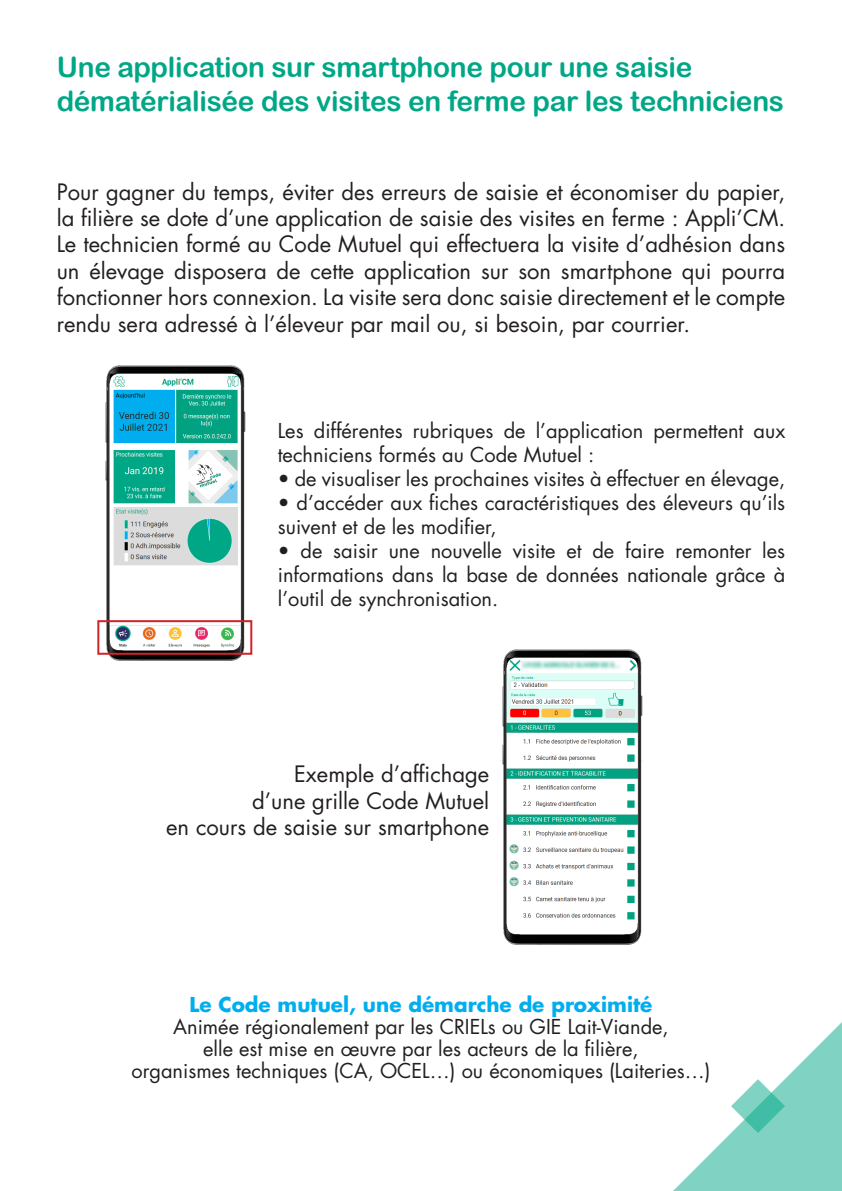
<style>
.page{position:relative;width:842px;height:1191px;background:#fff}
.page>*{position:absolute;margin:0;border:0;box-sizing:border-box;transform-origin:0 0}
.t1{font:28px/33.6px "Arial Rounded MT Bold";letter-spacing:-.01em;color:#00a786}
.t2{font:22px/26.4px "Futura Std";color:#231f20}
.t3{font:20px/24px "Futura Std";color:#231f20}
.t4{font:700 20px "Futura Std";color:#00aeef}
</style>
<div class="page">
<svg style="left:673px;top:1022px;width:169px;height:169px"></svg>
<img style="left:105px;top:365px;width:140px;height:295px">
<img style="left:501px;top:649px;width:142px;height:295px">
<div style="left:97px;top:620px;width:155px;height:35px;border:2px solid #d1232a"></div>
<p class="t1" style="left:57px;top:50px;width:729px">Une application sur smartphone pour une saisie dématérialisée des visites en ferme par les techniciens</p>
<p class="t2" style="left:57px;top:179px;width:730px">Pour gagner du temps, éviter des erreurs de saisie et économiser du papier, la filière se dote d’une application de saisie des visites en ferme : Appli’CM.</p>
<p class="t2" style="left:57px;top:231px;width:730px;text-align:justify">Le technicien formé au Code Mutuel qui effectuera la visite d’adhésion dans un élevage disposera de cette application sur son smartphone qui pourra fonctionner hors connexion. La visite sera donc saisie directement et le compte rendu sera adressé à l’éleveur par mail ou, si besoin, par courrier.</p>
<p class="t3" style="left:278px;top:418px;width:509px">Les différentes rubriques de l’application permettent aux techniciens formés au Code Mutuel :</p>
<p class="t3" style="left:278px;top:466px;width:509px">• de visualiser les prochaines visites à effectuer en élevage,</p>
<p class="t3" style="left:278px;top:490px;width:509px">• d’accéder aux fiches caractéristiques des éleveurs qu’ils suivent et de les modifier,</p>
<p class="t3" style="left:278px;top:538px;width:509px;text-align:justify">• de saisir une nouvelle visite et de faire remonter les informations dans la base de données nationale grâce à l’outil de synchronisation.</p>
<p class="t2" style="left:294px;top:761px;width:197px">Exemple d’affichage</p>
<p class="t2" style="left:252px;top:787px;width:239px">d’une grille Code Mutuel</p>
<p class="t2" style="left:166px;top:814px;width:325px">en cours de saisie sur smartphone</p>
<p class="t4" style="left:189px;top:991px;width:464px">Le Code mutuel, une démarche de proximité</p>
<p class="t3" style="left:132px;top:1016px;width:580px;line-height:22px;text-align:center">Animée régionalement par les CRIELs ou GIE Lait-Viande,<br>elle est mise en œuvre par les acteurs de la filière,<br>organismes techniques (CA, OCEL…) ou économiques (Laiteries…)</p>
</div>
